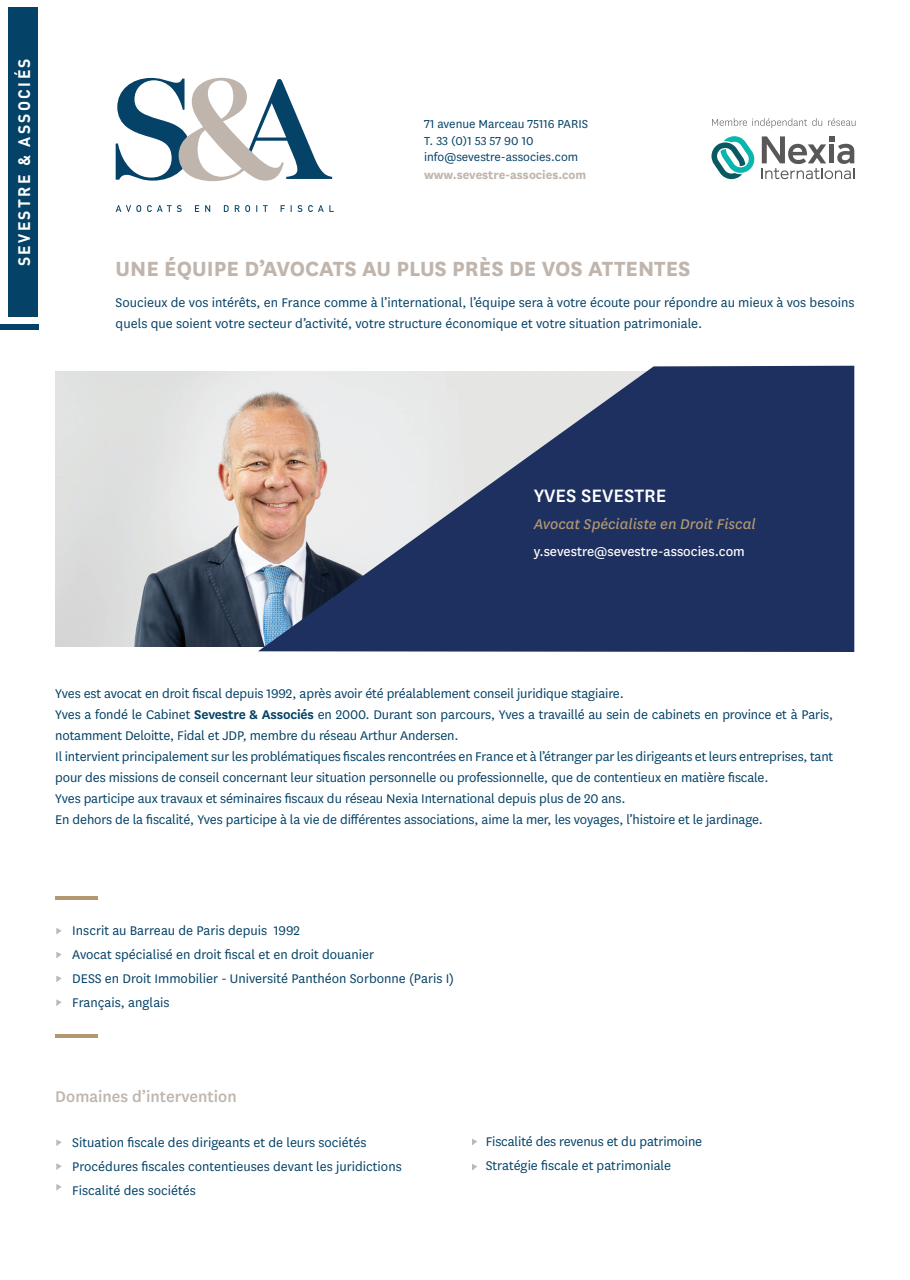
<style>
.page{position:relative;width:910px;height:1280px;background:#fff}
.page>*{position:absolute;margin:0;border:0;box-sizing:border-box;transform-origin:0 0}
.t1{font:700 24px "National";color:#bfb5ad}
.t2{font:500 21px "National";color:#fff}
.t3{font:500 18px "National";color:#bfb5ad}
.t4{font:italic 16.5px "National";color:#b29870}
.t5{font:700 16.5px "DIN";letter-spacing:.15em;color:#fff;scale:.95 1}
.t6{font:15px "National";color:#fff}
.t7{font:14.7px/21px "National";letter-spacing:-.01em;color:#044267}
.t8{font:13.5px/16.5px "National";color:#044267}
.t9{font:700 13.5px "National";color:#bfb5ad}
.s1{color:#034166}
.s2{font-weight:600}
</style>
<div class="page">
<img style="left:55px;top:372px;width:203px;height:274px">
<svg style="left:116px;top:78px;width:216px;height:103px"></svg>
<svg style="left:116px;top:205px;width:218px;height:7px"></svg>
<div style="left:9px;top:7px;width:29px;height:310px;background:#044267"></div>
<div style="left:0;top:324px;width:38px;height:5px;background:#044267"></div>
<svg style="left:56px;top:1184px;width:6px;height:7px"></svg>
<svg style="left:56px;top:1139px;width:6px;height:7px"></svg>
<svg style="left:56px;top:1163px;width:6px;height:7px"></svg>
<svg style="left:472px;top:1138px;width:5px;height:7px"></svg>
<svg style="left:472px;top:1164px;width:5px;height:6px"></svg>
<svg style="left:258px;top:366px;width:596px;height:286px;background:#5c6685"></svg>
<svg style="left:711px;top:136px;width:44px;height:43px"></svg>
<svg style="left:762px;top:136px;width:92px;height:43px"></svg>
<svg style="left:712px;top:118px;width:143px;height:10px"></svg>
<svg style="left:56px;top:928px;width:6px;height:7px"></svg>
<svg style="left:56px;top:952px;width:6px;height:6px"></svg>
<svg style="left:56px;top:975px;width:6px;height:7px"></svg>
<svg style="left:56px;top:999px;width:6px;height:7px"></svg>
<hr style="left:55px;top:896px;width:43px;height:4px;background:#b29870">
<hr style="left:55px;top:1035px;width:43px;height:3px;background:#b29870">
<p class="t5" style="left:13px;top:266px;width:220px;rotate:-90deg">SEVESTRE &amp; ASSOCIÉS</p>
<p class="t8" style="left:424px;top:115px;width:165px">71 avenue Marceau 75116 PARIS<br>T. 33 (0)1 53 57 90 10 <span class="s1">info@sevestre-associes.com</span></p>
<p class="t9" style="left:424px;top:166px;width:164px">www.sevestre-associes.com</p>
<p class="t1" style="left:116px;top:252px;width:576px">UNE ÉQUIPE D’AVOCATS AU PLUS PRÈS DE VOS ATTENTES</p>
<p class="t7" style="left:116px;top:291px;width:740px">Soucieux de vos intérêts, en France comme à l’international, l’équipe sera à votre écoute pour répondre au mieux à vos besoins quels que soient votre secteur d’activité, votre structure économique et votre situation patrimoniale.</p>
<p class="t2" style="left:534px;top:481px;width:134px">YVES SEVESTRE</p>
<p class="t4" style="left:534px;top:513px;width:224px">Avocat Spécialiste en Droit Fiscal</p>
<p class="t6" style="left:534px;top:541px;width:213px">y.sevestre@sevestre-associes.com</p>
<p class="t7" style="left:55px;top:683px;width:570px">Yves est avocat en droit fiscal depuis 1992, après avoir été préalablement conseil juridique stagiaire.</p>
<p class="t7" style="left:55px;top:704px;width:779px">Yves a fondé le Cabinet <span class="s2">Sevestre &amp; Associés</span> en 2000. Durant son parcours, Yves a travaillé au sein de cabinets en province et à Paris, notamment Deloitte, Fidal et JDP, membre du réseau Arthur Andersen.</p>
<p class="t7" style="left:55px;top:746px;width:780px">Il intervient principalement sur les problématiques fiscales rencontrées en France et à l’étranger par les dirigeants et leurs entreprises, tant pour des missions de conseil concernant leur situation personnelle ou professionnelle, que de contentieux en matière fiscale.</p>
<p class="t7" style="left:55px;top:788px;width:572px">Yves participe aux travaux et séminaires fiscaux du réseau Nexia International depuis plus de 20 ans.</p>
<p class="t7" style="left:55px;top:809px;width:709px">En dehors de la fiscalité, Yves participe à la vie de différentes associations, aime la mer, les voyages, l’histoire et le jardinage.</p>
<p class="t7" style="left:72px;top:920px;width:229px">Inscrit au Barreau de Paris depuis 1992</p>
<p class="t7" style="left:72px;top:944px;width:303px">Avocat spécialisé en droit fiscal et en droit douanier</p>
<p class="t7" style="left:72px;top:968px;width:383px">DESS en Droit Immobilier - Université Panthéon Sorbonne (Paris I)</p>
<p class="t7" style="left:72px;top:992px;width:99px">Français, anglais</p>
<p class="t3" style="left:55px;top:1084px;width:183px">Domaines d’intervention</p>
<p class="t7" style="left:72px;top:1131px;width:296px">Situation fiscale des dirigeants et de leurs sociétés</p>
<p class="t7" style="left:72px;top:1155px;width:331px">Procédures fiscales contentieuses devant les juridictions</p>
<p class="t7" style="left:72px;top:1179px;width:125px">Fiscalité des sociétés</p>
<p class="t7" style="left:486px;top:1130px;width:218px">Fiscalité des revenus et du patrimoine</p>
<p class="t7" style="left:486px;top:1154px;width:187px">Stratégie fiscale et patrimoniale</p>
</div>
